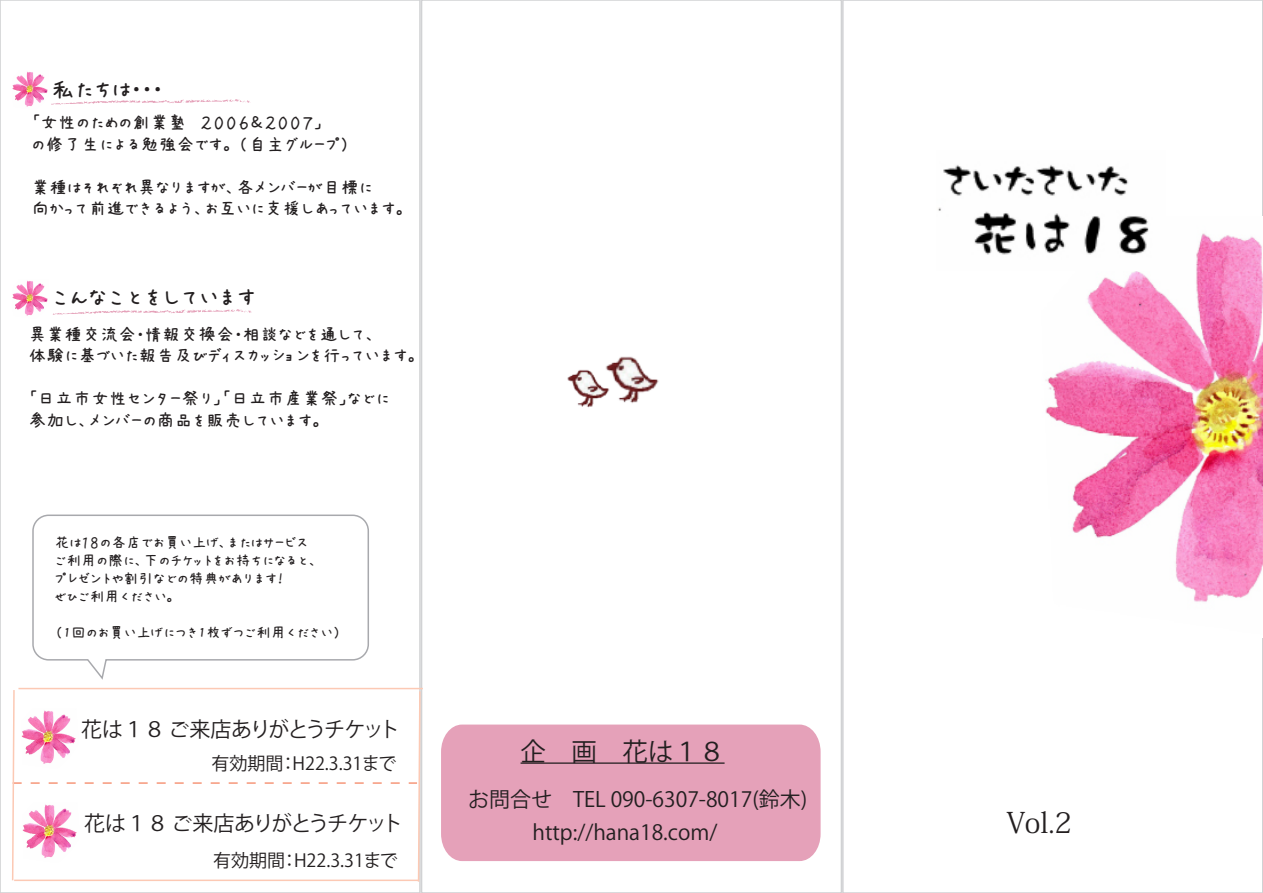
<style>
.page{position:relative;width:1263px;height:893px;background:#fff}
.page>*{position:absolute;margin:0;border:0;box-sizing:border-box;transform-origin:0 0}
.t1{font:28.5px "Koz Min Pro";color:#231f20}
.t2{font:25.5px "Koz Go Pro";color:#231f20}
.t3{font:24px "AP Japanesefont";color:#231f20}
.t4{font:21px/33px "Koz Go Pro";color:#231f20}
.t5{font:21px "Koz Go Pro";letter-spacing:-.055em;color:#231f20}
.t6{font:18px/21.6px "AP Japanesefont";color:#231f20}
.t7{font:18px "Koz Go Pro";color:#231f20}
.t8{font:15px/18px "AP Japanesefont";color:#231f20}
</style>
<div class="page">
<div style="left:421px;top:0;width:421px;height:893px;border:2px solid #d1d2d4"></div>
<img style="left:1045px;top:233px;width:217px;height:369px">
<img style="left:938px;top:165px;width:228px;height:105px">
<div style="left:441px;top:725px;width:379px;height:136px;background:#e5a1b9"></div>
<hr style="left:520px;top:762px;width:204px;height:2px;background:#231f20">
<hr style="left:18px;top:688px;width:405px;height:1px;background:#fcc9b4">
<svg style="left:12px;top:688px;width:409px;height:195px"></svg>
<img style="left:21px;top:708px;width:57px;height:60px">
<img style="left:23px;top:803px;width:57px;height:60px">
<img style="left:567px;top:369px;width:31px;height:39px">
<img style="left:598px;top:356px;width:61px;height:47px">
<img style="left:13px;top:71px;width:35px;height:36px">
<img style="left:13px;top:280px;width:35px;height:36px">
<svg style="left:51px;top:99px;width:200px;height:6px"></svg>
<svg style="left:53px;top:309px;width:199px;height:6px"></svg>
<svg style="left:32px;top:514px;width:337px;height:166px"></svg>
<h3 class="t3" style="left:51px;top:77px;width:113px">私たちは・・・</h3>
<p class="t6" style="left:32px;top:112px;width:320px">「女性のための創業塾　２００６＆２００７」<br>の修了生による勉強会です。 （自主グループ）</p>
<p class="t6" style="left:32px;top:177px;width:375px">業種はそれぞれ異なりますが、各メンバーが目標に<br>向かって前進できるよう、お互いに支援しあっています。</p>
<h3 class="t3" style="left:51px;top:285px;width:207px">こんなことをしています</h3>
<p class="t6" style="left:28px;top:323px;width:390px">異業種交流会・情報交換会・相談などを通して、<br>体験に基づいた報告及びディスカッションを行っています。</p>
<p class="t6" style="left:28px;top:388px;width:363px">「日立市女性センター祭り」「日立市産業祭」などに参加し、メンバーの商品を販売しています。</p>
<p class="t8" style="left:55px;top:534px;width:265px">花は１８の各店でお買い上げ、またはサービスご利用の際に、下のチケットをお持ちになると、プレゼントや割引などの特典があります！<br>ぜひご利用ください。</p>
<p class="t8" style="left:55px;top:624px;width:288px">（1回のお買い上げにつき1枚ずつご利用ください）</p>
<p class="t5" style="left:81px;top:715px;width:321px">花は１８ ご来店ありがとうチケット</p>
<p class="t7" style="left:212px;top:751px;width:186px">有効期間：H22.3.31まで</p>
<p class="t5" style="left:84px;top:810px;width:321px">花は１８ ご来店ありがとうチケット</p>
<p class="t7" style="left:213px;top:849px;width:186px">有効期間：H22.3.31まで</p>
<h2 class="t2" style="left:520px;top:735px;width:205px">企　画　花は１８</h2>
<p class="t4" style="left:532px;top:783px;width:276px;text-indent:-64px">お問合せ　TEL 090-6307-8017(鈴木) http://hana18.com/</p>
<h1 class="t1" style="left:1007px;top:802px;width:67px">Vol.2</h1>
</div>
